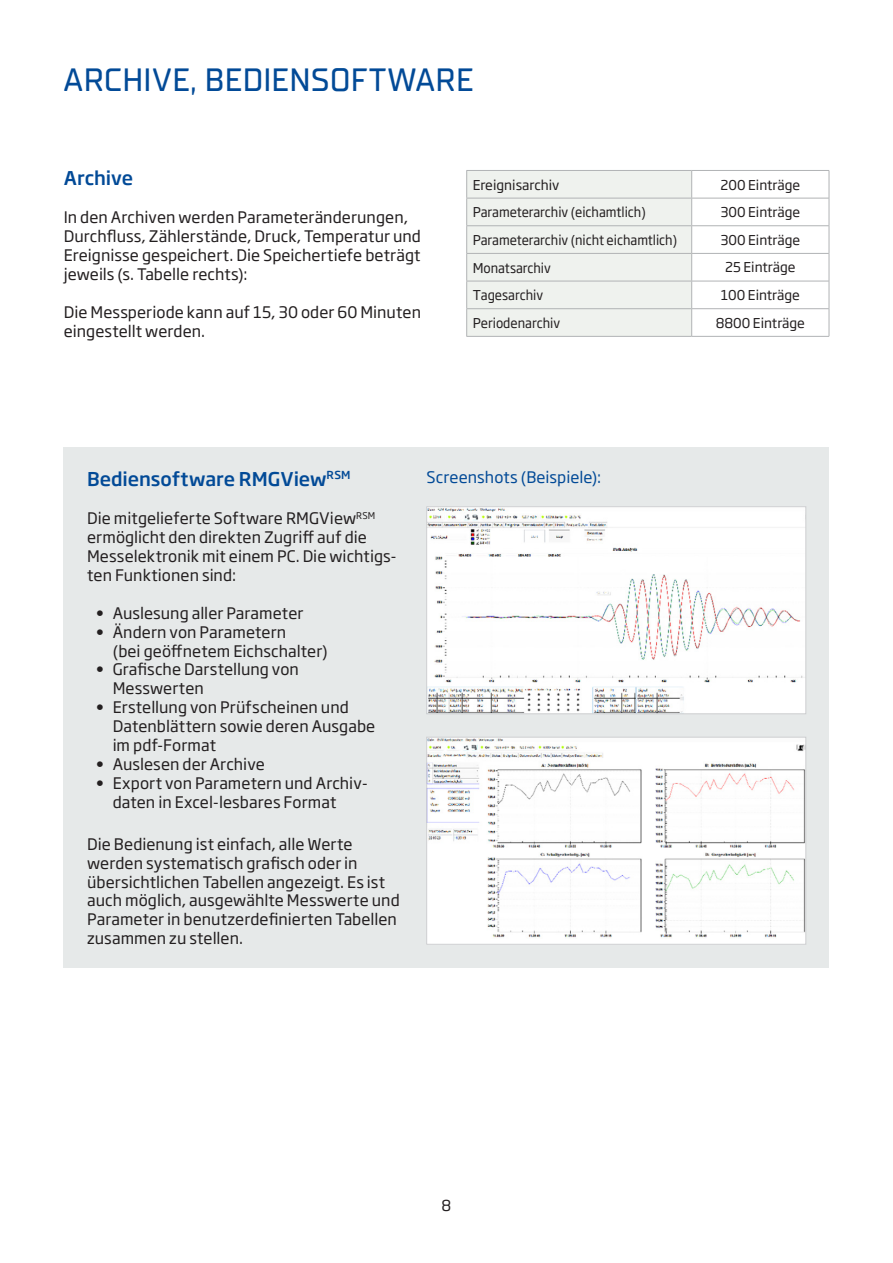
<style>
.page{position:relative;width:893px;height:1263px;background:#fff}
.page>*{position:absolute;margin:0;border:0;box-sizing:border-box;transform-origin:0 0}
._01__Headline_blue{font:500 32.25px "TT Supermolot Neue";letter-spacing:.01em;color:#024a97}
._03__Subline_blue{font:500 18.75px "Soho Gothic Pro";color:#024a97}
._04__Copy_black{font:15.75px/18.9px "Soho Gothic Pro";letter-spacing:.005em;color:#231f20}
._03__Subline_blue-2{font:15.75px "Soho Gothic Pro";color:#024a97}
._04__Copy_black-2{font:15px "Soho Gothic Pro";color:#231f20}
.t1{font:13.5px "Soho Gothic Pro";color:#231f20}
.t2{font:13.5px "Soho Gothic Pro";color:#231f20;scale:.93 1}
.s1{font-size:13.35px}
</style>
<div class="page">
<div style="left:64px;top:448px;width:765px;height:520px;background:#e6e9e9"></div>
<hr style="left:692px;top:170px;width:137px;height:1px;background:#b1b3b5">
<hr style="left:692px;top:198px;width:137px;height:1px;background:#b1b3b5">
<hr style="left:692px;top:225px;width:137px;height:1px;background:#b1b3b5">
<hr style="left:692px;top:253px;width:137px;height:1px;background:#b1b3b5">
<hr style="left:692px;top:281px;width:137px;height:1px;background:#b1b3b5">
<svg style="left:466px;top:170px;width:226px;height:166px"></svg>
<svg style="left:829px;top:171px;width:1px;height:165px"></svg>
<hr style="left:466px;top:308px;width:226px;height:1px;background:#b1b3b5">
<hr style="left:692px;top:308px;width:137px;height:1px;background:#b1b3b5">
<hr style="left:466px;top:336px;width:226px;height:1px;background:#b1b3b5">
<hr style="left:692px;top:336px;width:137px;height:1px;background:#b1b3b5">
<img style="left:428px;top:508px;width:376px;height:204px">
<div style="left:426px;top:506px;width:380px;height:208px;border:1px solid #cdced0"></div>
<img style="left:428px;top:739px;width:376px;height:203px">
<div style="left:426px;top:737px;width:380px;height:207px;border:1px solid #cdced0"></div>
<p class="_01__Headline_blue" style="left:64px;top:61px;width:411px">ARCHIVE, BEDIENSOFTWARE</p>
<p class="_03__Subline_blue" style="left:64px;top:163px;width:71px">Archive</p>
<p class="_04__Copy_black" style="left:64px;top:207px;width:359px">In den Archiven werden Parameteränderungen, Durchfluss, Zählerstände, Druck, Temperatur und Ereignisse gespeichert. Die Speichertiefe beträgt jeweils (s. Tabelle rechts):</p>
<p class="_04__Copy_black" style="left:64px;top:302px;width:359px">Die Messperiode kann auf 15, 30 oder 60 Minuten eingestellt werden.</p>
<p class="t1" style="left:473px;top:174px;width:88px">Ereignisarchiv</p>
<p class="t1" style="left:720px;top:174px;width:81px">200 Einträge</p>
<p class="t1" style="left:473px;top:202px;width:175px">Parameterarchiv (eichamtlich)</p>
<p class="t1" style="left:720px;top:202px;width:81px">300 Einträge</p>
<p class="t1" style="left:473px;top:229px;width:206px">Parameterarchiv (nicht eichamtlich)</p>
<p class="t1" style="left:720px;top:229px;width:81px">300 Einträge</p>
<p class="t2" style="left:473px;top:257px;width:86px"><span class="s1">M</span>onatsarchiv</p>
<p class="t1" style="left:725px;top:257px;width:72px">25 Einträge</p>
<p class="t1" style="left:473px;top:285px;width:72px">Tagesarchiv</p>
<p class="t1" style="left:721px;top:285px;width:81px">100 Einträge</p>
<p class="t1" style="left:473px;top:312px;width:89px">Periodenarchiv</p>
<p class="t1" style="left:716px;top:312px;width:91px">8800 Einträge</p>
<p class="_03__Subline_blue" style="left:87px;top:464px;width:265px">Bediensoftware RMGView<sup>RSM</sup></p>
<p class="_04__Copy_black" style="left:87px;top:508px;width:311px">Die mitgelieferte Software RMGView<sup>RSM </sup>ermöglicht den direkten Zugriff auf die Messelektronik mit einem PC. Die wichtigs&shy;ten Funktionen sind:</p>
<p class="_04__Copy_black" style="left:96px;top:603px;width:209px">• Auslesung aller Parameter</p>
<p class="_04__Copy_black" style="left:113px;top:621px;width:216px;text-indent:-17px">• Ändern von Parametern<br>(bei geöffnetem Eichschalter)</p>
<p class="_04__Copy_black" style="left:113px;top:659px;width:188px;text-indent:-17px">• Grafische Darstellung von<br>Messwerten</p>
<p class="_04__Copy_black" style="left:113px;top:697px;width:264px;text-indent:-17px">• Erstellung von Prüfscheinen und<br>Datenblättern sowie deren Ausgabe im pdf-Format</p>
<p class="_04__Copy_black" style="left:96px;top:754px;width:171px">• Auslesen der Archive</p>
<p class="_04__Copy_black" style="left:113px;top:773px;width:257px;text-indent:-17px">• Export von Parametern und Archiv&shy;daten in Excel-lesbares Format</p>
<p class="_04__Copy_black" style="left:87px;top:834px;width:314px">Die Bedienung ist einfach, alle Werte werden systematisch grafisch oder in übersichtlichen Tabellen angezeigt. Es ist auch möglich, ausgewählte Messwerte und Parameter in benutzerdefinierten Tabellen zusammen zu stellen.</p>
<p class="_03__Subline_blue-2" style="left:427px;top:465px;width:176px">Screenshots (Beispiele):</p>
<p class="_04__Copy_black-2" style="left:442px;top:1194px;width:11px">8</p>
</div>
